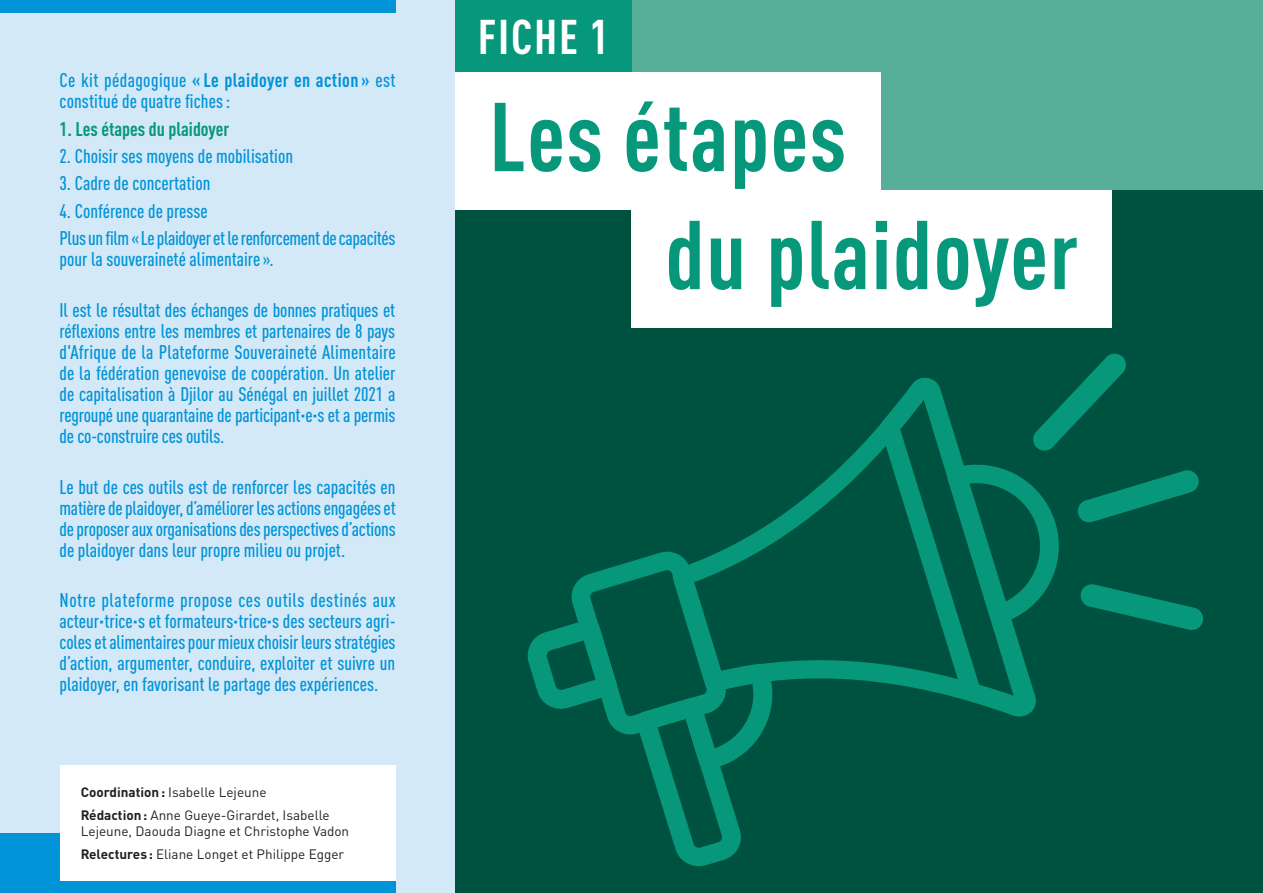
<style>
.page{position:relative;width:1263px;height:893px;background:#fff}
.page>*{position:absolute;margin:0;border:0;box-sizing:border-box;transform-origin:0 0}
.t1{font:700 condensed 96px "DINOT";letter-spacing:.015em;color:#07987b}
.t2{font:700 condensed 48px "DINOT";letter-spacing:.035em;color:#fff}
.t3{font:500 condensed 19.5px/21px "DINOT";color:#0093d8;text-align:justify}
.t4{font:500 condensed 19.5px/27.5px "DINOT";letter-spacing:-.02em;color:#0093d8}
.t5{font:700 condensed 19.5px "DINOT";color:#07987b}
.t6{font:13.5px/23px "DINOT";color:#231f20}
.s1{font-weight:700}
</style>
<div class="page">
<div style="left:0;top:0;width:631px;height:893px;background:#d4e9f7"></div>
<div style="left:631px;top:0;width:632px;height:327px;background:#57af9a"></div>
<div style="left:0;top:833px;width:395px;height:60px;background:#0093d8"></div>
<div style="left:455px;top:190px;width:808px;height:703px;background:#005240"></div>
<div style="left:60px;top:765px;width:335px;height:115px;background:#fff"></div>
<div style="left:631px;top:190px;width:481px;height:137px;background:#fff"></div>
<div style="left:0;top:0;width:395px;height:13px;background:#0093d8"></div>
<div style="left:455px;top:0;width:176px;height:72px;background:#07987b"></div>
<div style="left:455px;top:72px;width:425px;height:137px;background:#fff"></div>
<svg style="left:1038px;top:353px;width:165px;height:277px"></svg>
<svg style="left:727px;top:426px;width:152px;height:257px"></svg>
<svg style="left:879px;top:378px;width:159px;height:338px"></svg>
<svg style="left:527px;top:548px;width:255px;height:319px"></svg>
<p class="t3" style="left:60px;top:70px;width:337px">Ce kit pédagogique <span class="s1">« Le plaidoyer en action »</span> est constitué de quatre fiches:</p>
<p class="t5" style="left:60px;top:117px;width:171px">1. Les étapes du plaidoyer</p>
<p class="t3" style="left:60px;top:145px;width:235px">2. Choisir ses moyens de mobilisation</p>
<p class="t3" style="left:60px;top:173px;width:152px">3. Cadre de concertation</p>
<p class="t4" style="left:60px;top:197px;width:337px">4. Conférence de presse<br>Plus un film «Le plaidoyer et le renforcement de capacités</p>
<p class="t3" style="left:60px;top:248px;width:216px">pour la souveraineté alimentaire».</p>
<p class="t3" style="left:60px;top:299px;width:338px">Il est le résultat des échanges de bonnes pratiques et réflexions entre les membres et partenaires de 8 pays d'Afrique de la Plateforme Souveraineté Alimentaire de la fédération genevoise de coopération. Un atelier de capitalisation à Djilor au Sénégal en juillet 2021 a regroupé une quarantaine de participant·e·s et a permis de co-construire ces outils.</p>
<p class="t3" style="left:60px;top:476px;width:338px">Le but de ces outils est de renforcer les capacités en matière de plaidoyer, d’améliorer les actions engagées et de proposer aux organisations des perspectives d’actions de plaidoyer dans leur propre milieu ou projet.</p>
<p class="t3" style="left:60px;top:590px;width:338px">Notre plateforme propose ces outils destinés aux acteur·trice·s et formateurs·trice·s des secteurs agri&shy;coles et alimentaires pour mieux choisir leurs stratégies d’action, argumenter, conduire, exploiter et suivre un plaidoyer, en favorisant le partage des expériences.</p>
<p class="t6" style="left:81px;top:780px;width:250px"><span class="s1">Coordination:</span> Isabelle Lejeune<br><span class="s1">Rédaction:</span> Anne Gueye-Girardet, Isabelle</p>
<p class="t6" style="left:81px;top:819px;width:270px">Lejeune, Daouda Diagne et Christophe Vadon<br><span class="s1">Relectures:</span> Eliane Longet et Philippe Egger</p>
<h2 class="t2" style="left:478px;top:8px;width:132px">FICHE 1</h2>
<h1 class="t1" style="left:489px;top:79px;width:359px">Les étapes</h1>
<h1 class="t1" style="left:665px;top:197px;width:414px">du plaidoyer</h1>
</div>
